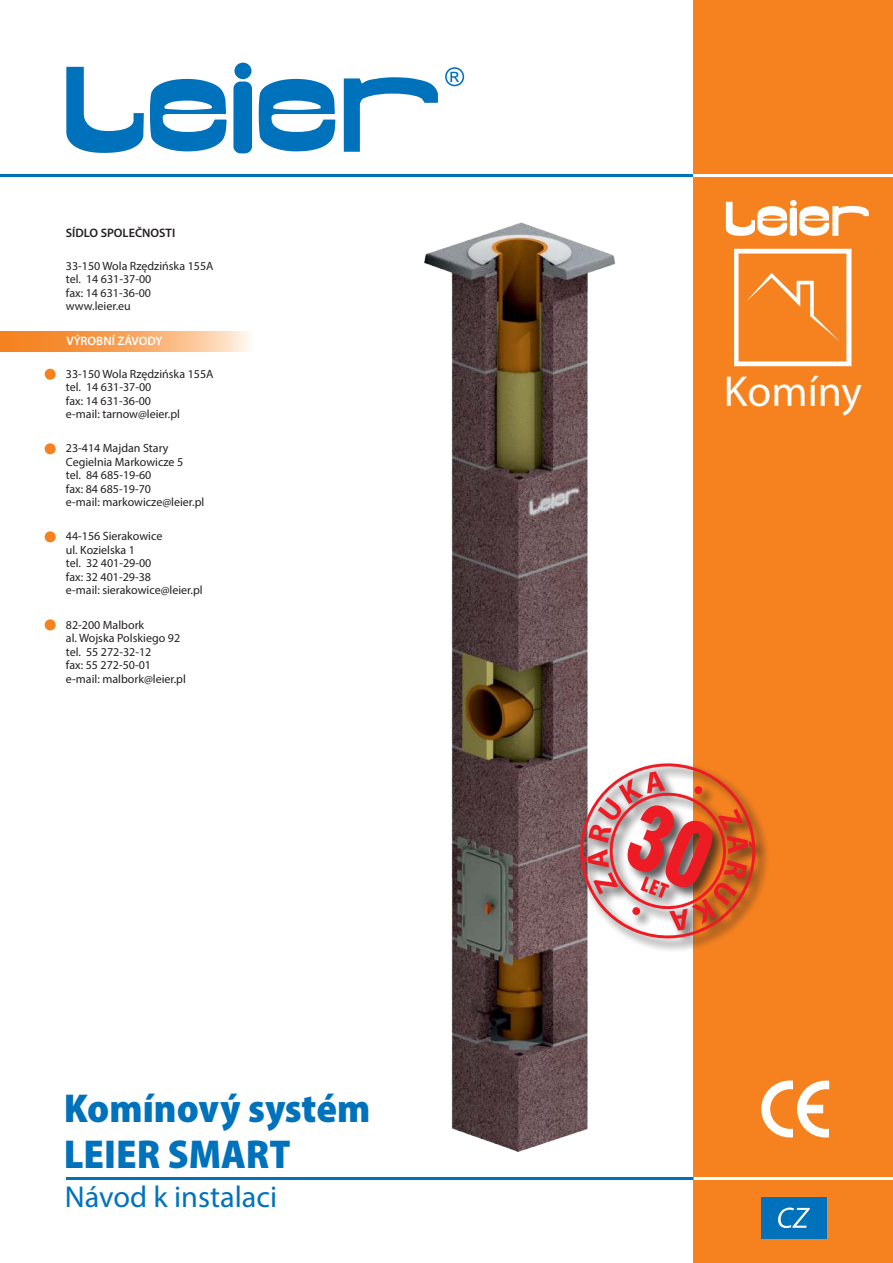
<style>
.page{position:relative;width:893px;height:1263px;background:#fff}
.page>*{position:absolute;margin:0;border:0;box-sizing:border-box;transform-origin:0 0}
.t1{font:43.5px "Myriad Pro";color:#fff}
.t2{font:900 semi-condensed 40.5px/45.8px "Myriad Pro";color:#0072bc}
.t3{font:30.3px "Myriad Pro";color:#0072bc}
.t4{font:600 12.3px "Myriad Pro";color:#231f20}
.t5{font:600 12.3px "Myriad Pro";color:#fff}
.t6{font:12px/13.5px "Myriad Pro";color:#231f20}
</style>
<div class="page">
<hr style="left:66px;top:1177px;width:630px;height:3px;background:#0072bc">
<hr style="left:0;top:174px;width:696px;height:3px;background:#0072bc">
<div style="left:694px;top:0;width:199px;height:1263px;background:#f5821f"></div>
<img style="left:0;top:331px;width:250px;height:20px">
<svg style="left:66px;top:63px;width:372px;height:90px"></svg>
<svg style="left:445px;top:67px;width:19px;height:19px"></svg>
<hr style="left:694px;top:174px;width:199px;height:3px;background:#fff">
<hr style="left:695px;top:1177px;width:198px;height:3px;background:#fff">
<img style="left:424px;top:223px;width:192px;height:928px">
<svg style="left:734px;top:249px;width:117px;height:117px"></svg>
<svg style="left:726px;top:200px;width:143px;height:36px"></svg>
<svg style="left:761px;top:1080px;width:68px;height:57px"></svg>
<div style="left:45px;top:369px;width:11px;height:11px;background:#f5821f;border-radius:50%"></div>
<div style="left:45px;top:443px;width:11px;height:11px;background:#f5821f;border-radius:50%"></div>
<div style="left:45px;top:531px;width:11px;height:11px;background:#f5821f;border-radius:50%"></div>
<div style="left:45px;top:619px;width:11px;height:11px;background:#f5821f;border-radius:50%"></div>
<div style="left:578px;top:761px;width:191px;height:191px;background:#231f20;opacity:.75"></div>
<svg style="left:570px;top:753px;width:195px;height:195px"></svg>
<div style="left:761px;top:1197px;width:66px;height:41px;background:#0072bc"></div>
<svg style="left:778px;top:1207px;width:32px;height:21px"></svg>
<p class="t4" style="left:66px;top:226px;width:111px">SÍDLO SPOLEČNOSTI</p>
<p class="t6" style="left:66px;top:259px;width:149px">33-150 Wola Rzędzińska 155A tel. 14 631-37-00<br>fax: 14 631-36-00 www.leier.eu</p>
<p class="t5" style="left:66px;top:334px;width:98px">VÝROBNÍ ZÁVODY</p>
<p class="t6" style="left:66px;top:367px;width:149px">33-150 Wola Rzędzińska 155A tel. 14 631-37-00<br>fax: 14 631-36-00<br>e-mail: tarnow@leier.pl</p>
<p class="t6" style="left:66px;top:442px;width:140px">23-414 Majdan Stary<br>Cegielnia Markowicze 5<br>tel. 84 685-19-60<br>fax: 84 685-19-70<br>e-mail: markowicze@leier.pl</p>
<p class="t6" style="left:66px;top:530px;width:138px">44-156 Sierakowice<br>ul. Kozielska 1<br>tel. 32 401-29-00<br>fax: 32 401-29-38<br>e-mail: sierakowice@leier.pl</p>
<p class="t6" style="left:66px;top:618px;width:122px">82-200 Malbork<br>al. Wojska Polskiego 92 tel. 55 272-32-12<br>fax: 55 272-50-01 e-mail: malbork@leier.pl</p>
<h2 class="t2" style="left:64px;top:1089px;width:308px">Komínový systém<br>LEIER SMART</h2>
<h3 class="t3" style="left:65px;top:1182px;width:214px">Návod k instalaci</h3>
<h1 class="t1" style="left:724px;top:370px;width:139px">Komíny</h1>
</div>
